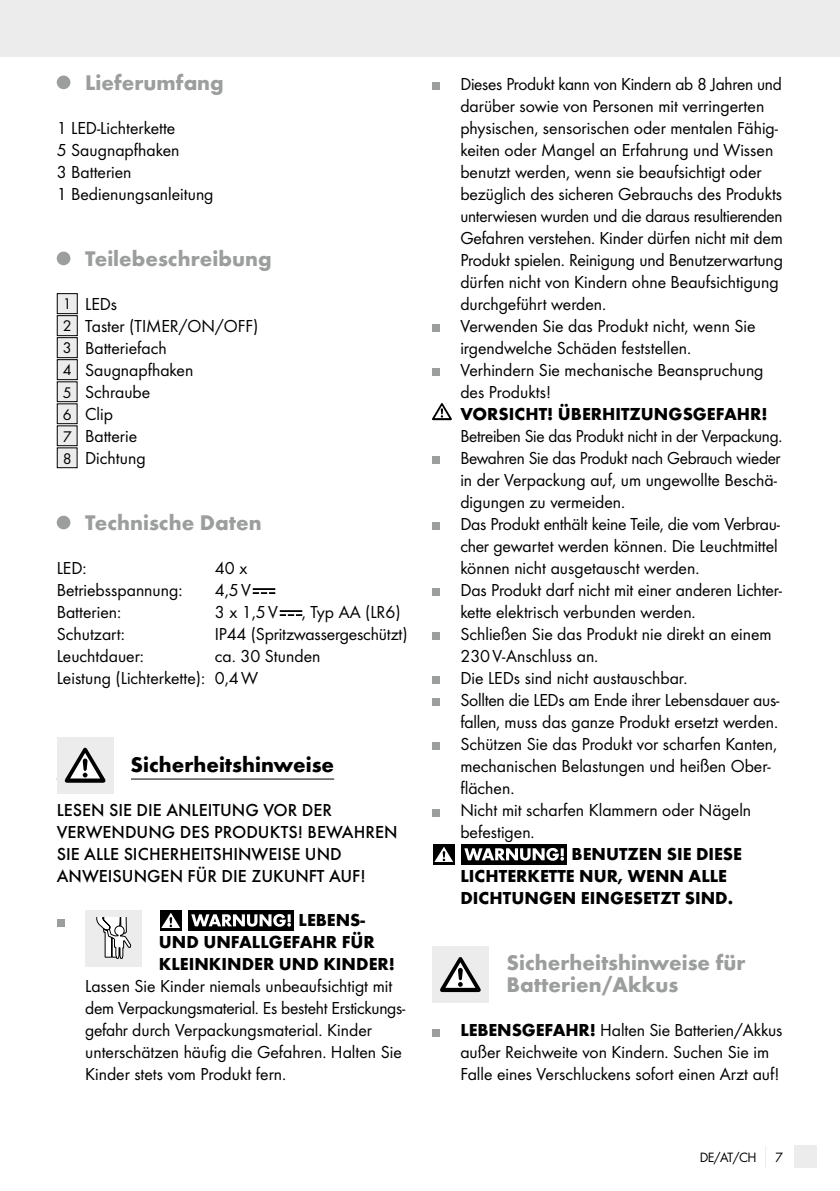
<style>
.page{position:relative;width:840px;height:1191px;background:#fff}
.page>*{position:absolute;margin:0;border:0;box-sizing:border-box;transform-origin:0 0}
.t1{font:700 22px/22px "Futura";color:#9c9d9d}
.t2{font:700 22px "Futura";color:#000}
.t3{font:18px/22px "Futura Boo";color:#000}
.t4{font:700 18px/22px "Futura";color:#000}
.t5{font:500 18px/22px "Futura";color:#000}
.t6{font:14px "Futura Boo";color:#000}
.s1{font-size:16px}
.s2{font-family:"Futura";font-weight:700}
</style>
<div class="page">
<div style="left:0;top:0;width:839px;height:57px;background:#ececec"></div>
<div style="left:794px;top:1145px;width:22px;height:23px;background:#ececec"></div>
<hr style="left:57px;top:778px;width:277px;height:1px;background:#000">
<div style="left:57px;top:76px;width:13px;height:13px;background:#9c9d9d;border-radius:50%"></div>
<div style="left:57px;top:252px;width:13px;height:13px;background:#9c9d9d;border-radius:50%"></div>
<div style="left:57px;top:294px;width:20px;height:20px;background:#ececec"></div>
<div style="left:57px;top:293px;width:21px;height:21px;border:1px solid #000"></div>
<div style="left:57px;top:316px;width:20px;height:20px;background:#ececec"></div>
<div style="left:57px;top:315px;width:21px;height:21px;border:1px solid #000"></div>
<div style="left:57px;top:338px;width:20px;height:20px;background:#ececec"></div>
<div style="left:57px;top:337px;width:21px;height:21px;border:1px solid #000"></div>
<div style="left:57px;top:360px;width:20px;height:20px;background:#ececec"></div>
<div style="left:57px;top:359px;width:21px;height:21px;border:1px solid #000"></div>
<div style="left:57px;top:382px;width:20px;height:20px;background:#ececec"></div>
<div style="left:57px;top:381px;width:21px;height:21px;border:1px solid #000"></div>
<div style="left:57px;top:404px;width:20px;height:20px;background:#ececec"></div>
<div style="left:57px;top:403px;width:21px;height:21px;border:1px solid #000"></div>
<div style="left:57px;top:426px;width:20px;height:20px;background:#ececec"></div>
<div style="left:57px;top:425px;width:21px;height:21px;border:1px solid #000"></div>
<div style="left:57px;top:448px;width:20px;height:20px;background:#ececec"></div>
<div style="left:57px;top:447px;width:21px;height:21px;border:1px solid #000"></div>
<div style="left:57px;top:516px;width:13px;height:13px;background:#9c9d9d;border-radius:50%"></div>
<svg style="left:253px;top:589px;width:22px;height:5px"></svg>
<svg style="left:280px;top:611px;width:22px;height:5px"></svg>
<div style="left:113px;top:737px;width:17px;height:56px;background:#fff"></div>
<div style="left:57px;top:737px;width:56px;height:56px;background:#ececec"></div>
<svg style="left:65px;top:747px;width:40px;height:35px"></svg>
<div style="left:57px;top:918px;width:7px;height:8px;background:#9c9d9d"></div>
<div style="left:85px;top:910px;width:57px;height:56px;background:#ececec"></div>
<svg style="left:96px;top:918px;width:35px;height:41px"></svg>
<div style="left:188px;top:910px;width:106px;height:20px;background:#000"></div>
<div style="left:160px;top:910px;width:21px;height:20px;background:#000"></div>
<svg style="left:161px;top:912px;width:19px;height:16px"></svg>
<svg style="left:191px;top:914px;width:100px;height:12px"></svg>
<div style="left:432px;top:82px;width:7px;height:8px;background:#9c9d9d"></div>
<div style="left:432px;top:324px;width:7px;height:8px;background:#9c9d9d"></div>
<div style="left:432px;top:368px;width:7px;height:8px;background:#9c9d9d"></div>
<svg style="left:432px;top:403px;width:19px;height:17px"></svg>
<div style="left:432px;top:456px;width:7px;height:8px;background:#9c9d9d"></div>
<div style="left:432px;top:522px;width:7px;height:8px;background:#9c9d9d"></div>
<div style="left:432px;top:588px;width:7px;height:8px;background:#9c9d9d"></div>
<div style="left:432px;top:632px;width:7px;height:8px;background:#9c9d9d"></div>
<div style="left:432px;top:676px;width:7px;height:8px;background:#9c9d9d"></div>
<div style="left:432px;top:698px;width:7px;height:8px;background:#9c9d9d"></div>
<div style="left:432px;top:742px;width:7px;height:8px;background:#9c9d9d"></div>
<div style="left:432px;top:808px;width:7px;height:8px;background:#9c9d9d"></div>
<div style="left:461px;top:844px;width:106px;height:20px;background:#000"></div>
<div style="left:433px;top:844px;width:21px;height:20px;background:#000"></div>
<svg style="left:434px;top:847px;width:19px;height:15px"></svg>
<svg style="left:464px;top:848px;width:99px;height:12px"></svg>
<div style="left:432px;top:946px;width:56px;height:57px;background:#ececec"></div>
<svg style="left:440px;top:957px;width:40px;height:35px"></svg>
<div style="left:432px;top:1028px;width:7px;height:8px;background:#9c9d9d"></div>
<p class="t1" style="left:85px;top:71px;width:140px">Lieferumfang</p>
<p class="t3" style="left:57px;top:117px;width:158px">1 LED-Lichterkette<br>5 Saugnapfhaken<br>3 Batterien<br>1 Bedienungsanleitung</p>
<p class="t1" style="left:85px;top:247px;width:188px">Teilebeschreibung</p>
<p class="t3" style="left:63px;top:293px;width:197px"><span class="s1">1</span> LEDs<br><span class="s1">2</span> Taster (TIMER/ON/OFF)<br><span class="s1">3</span> Batteriefach<br><span class="s1">4</span> Saugnapfhaken<br><span class="s1">5</span> Schraube<br><span class="s1">6</span> Clip<br><span class="s1">7</span> Batterie<br><span class="s1">8</span> Dichtung</p>
<p class="t1" style="left:85px;top:511px;width:178px">Technische Daten</p>
<p class="t3" style="left:57px;top:557px;width:31px">LED:</p>
<p class="t3" style="left:215px;top:557px;width:34px">40 x</p>
<p class="t3" style="left:57px;top:579px;width:127px">Betriebsspannung:</p>
<p class="t3" style="left:215px;top:579px;width:37px">4,5V</p>
<p class="t3" style="left:57px;top:601px;width:66px">Batterien:</p>
<p class="t3" style="left:215px;top:601px;width:64px">3 x 1,5V</p>
<p class="t3" style="left:302px;top:601px;width:100px">, Typ AA (LR6)</p>
<p class="t3" style="left:57px;top:623px;width:70px">Schutzart:</p>
<p class="t3" style="left:215px;top:623px;width:194px">IP44 (Spritzwassergeschützt)</p>
<p class="t3" style="left:57px;top:645px;width:89px">Leuchtdauer:</p>
<p class="t3" style="left:57px;top:645px;width:265px;text-indent:158px">ca. 30 Stunden<br>Leistung (Lichterkette): 0,4W</p>
<p class="t2" style="left:130px;top:751px;width:205px">Sicherheitshinweise</p>
<p class="t5" style="left:57px;top:799px;width:342px">LESEN SIE DIE ANLEITUNG VOR DER VERWENDUNG DES PRODUKTS! BEWAHREN SIE ALLE SICHERHEITSHINWEISE UND ANWEISUNGEN FÜR DIE ZUKUNFT AUF!</p>
<p class="t4" style="left:159px;top:909px;width:237px;text-indent:139px">LEBENS-<br>UND UNFALLGEFAHR FÜR<br>KLEINKINDER UND KINDER!</p>
<p class="t3" style="left:85px;top:975px;width:321px">Lassen Sie Kinder niemals unbeaufsichtigt mit dem Verpackungsmaterial. Es besteht Erstickungs&shy;gefahr durch Verpackungsmaterial. Kinder unterschätzen häufig die Gefahren. Halten Sie Kinder stets vom Produkt fern.</p>
<p class="t3" style="left:460px;top:73px;width:324px">Dieses Produkt kann von Kindern ab 8 Jahren und darüber sowie von Personen mit verringerten physischen, sensorischen oder mentalen Fähig&shy;keiten oder Mangel an Erfahrung und Wissen benutzt werden, wenn sie beaufsichtigt oder bezüglich des sicheren Gebrauchs des Produkts unterwiesen wurden und die daraus resultierenden Gefahren verstehen. Kinder dürfen nicht mit dem Produkt spielen. Reinigung und Benutzerwartung dürfen nicht von Kindern ohne Beaufsichtigung durchgeführt werden.<br>Verwenden Sie das Produkt nicht, wenn Sie irgendwelche Schäden feststellen.<br>Verhindern Sie mechanische Beanspruchung des Produkts!</p>
<p class="t4" style="left:460px;top:403px;width:308px">VORSICHT! ÜBERHITZUNGSGEFAHR!</p>
<p class="t3" style="left:460px;top:425px;width:323px">Betreiben Sie das Produkt nicht in der Verpackung.<br>Bewahren Sie das Produkt nach Gebrauch wieder in der Verpackung auf, um ungewollte Beschä&shy;digungen zu vermeiden.<br>Das Produkt enthält keine Teile, die vom Verbrau&shy;cher gewartet werden können. Die Leuchtmittel können nicht ausgetauscht werden.<br>Das Produkt darf nicht mit einer anderen Lichter&shy;kette elektrisch verbunden werden.<br>Schließen Sie das Produkt nie direkt an einem 230V-Anschluss an.<br>Die LEDs sind nicht austauschbar.<br>Sollten die LEDs am Ende ihrer Lebensdauer aus&shy;fallen, muss das ganze Produkt ersetzt werden.<br>Schützen Sie das Produkt vor scharfen Kanten, mechanischen Belastungen und heißen Ober&shy;flächen.<br>Nicht mit scharfen Klammern oder Nägeln befestigen.</p>
<p class="t4" style="left:460px;top:843px;width:283px;text-indent:111px">BENUTZEN SIE DIESE<br>LICHTERKETTE NUR, WENN ALLE<br>DICHTUNGEN EINGESETZT SIND.</p>
<p class="t1" style="left:506px;top:951px;width:240px">Sicherheitshinweise für<br>Batterien/Akkus</p>
<p class="t3" style="left:460px;top:1019px;width:323px"><span class="s2">LEBENSGEFAHR!</span> Halten Sie Batterien/Akkus außer Reichweite von Kindern. Suchen Sie im<br>Falle eines Verschluckens sofort einen Arzt auf!</p>
<p class="t6" style="left:699px;top:1149px;width:58px">DE/AT/CH</p>
<p class="t6" style="left:774px;top:1149px;width:9px">7</p>
</div>
